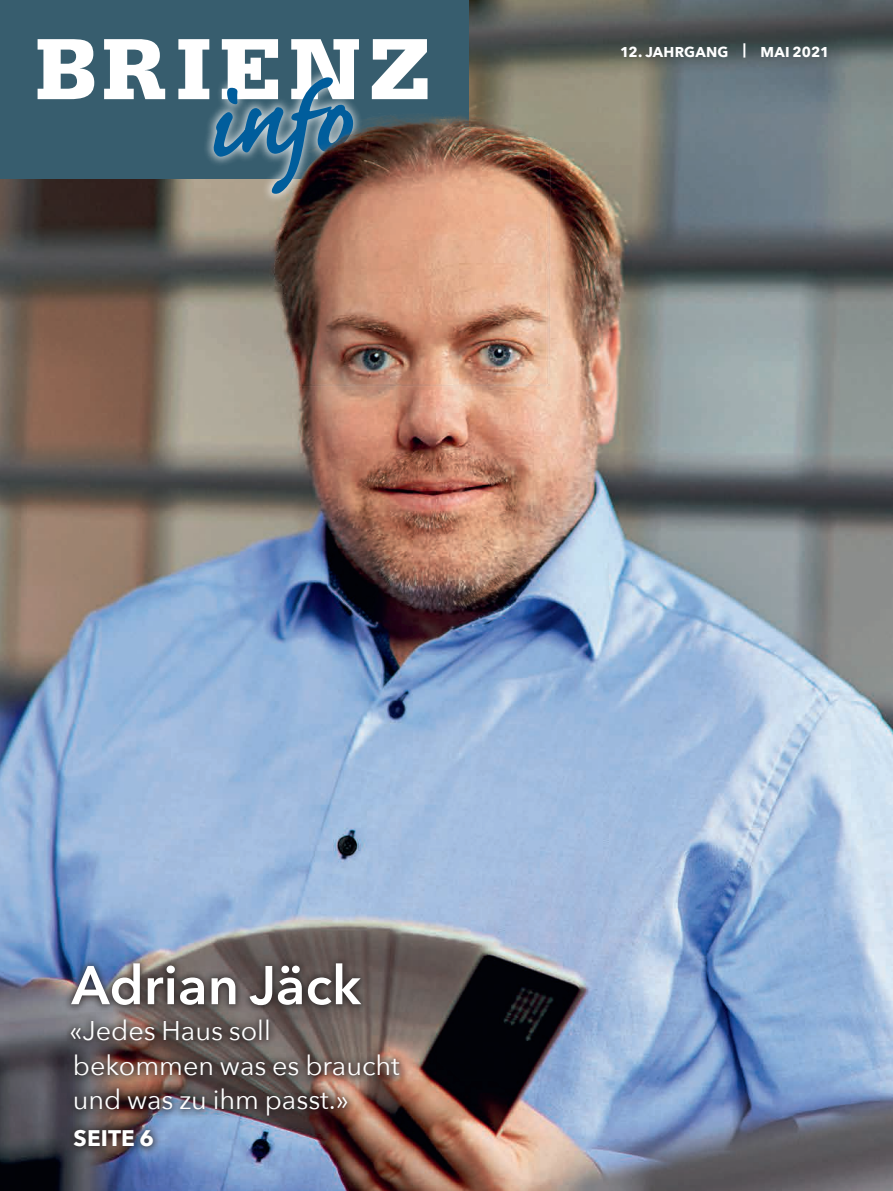
<style>
.page{position:relative;width:893px;height:1191px;background:#fff}
.page>*{position:absolute;margin:0;border:0;box-sizing:border-box;transform-origin:0 0}
.t1{font:600 54px "Avenir Next";color:#fff}
.t2{font:27px/34.5px "Avenir Next";color:#fff}
.t3{font:700 22.5px "Avenir Next";color:#fff}
.t4{font:700 14.25px "Avenir Next";letter-spacing:.015em;color:#fff}
</style>
<div class="page">
<img style="left:0;top:0;width:893px;height:1191px">
<img style="left:63px;top:954px;width:345px;height:201px">
<div style="left:0;top:0;width:468px;height:179px;background:#375d6e"></div>
<svg style="left:38px;top:39px;width:389px;height:171px"></svg>
<p class="t4" style="left:620px;top:39px;width:211px">12. JAHRGANG | MAI 2021</p>
<h1 class="t1" style="left:71px;top:939px;width:291px">Adrian Jäck</h1>
<p class="t2" style="left:69px;top:1012px;width:332px">«Jedes Haus soll bekommen was es braucht und was zu ihm passt.»</p>
<p class="t3" style="left:74px;top:1118px;width:82px">SEITE 6</p>
</div>
